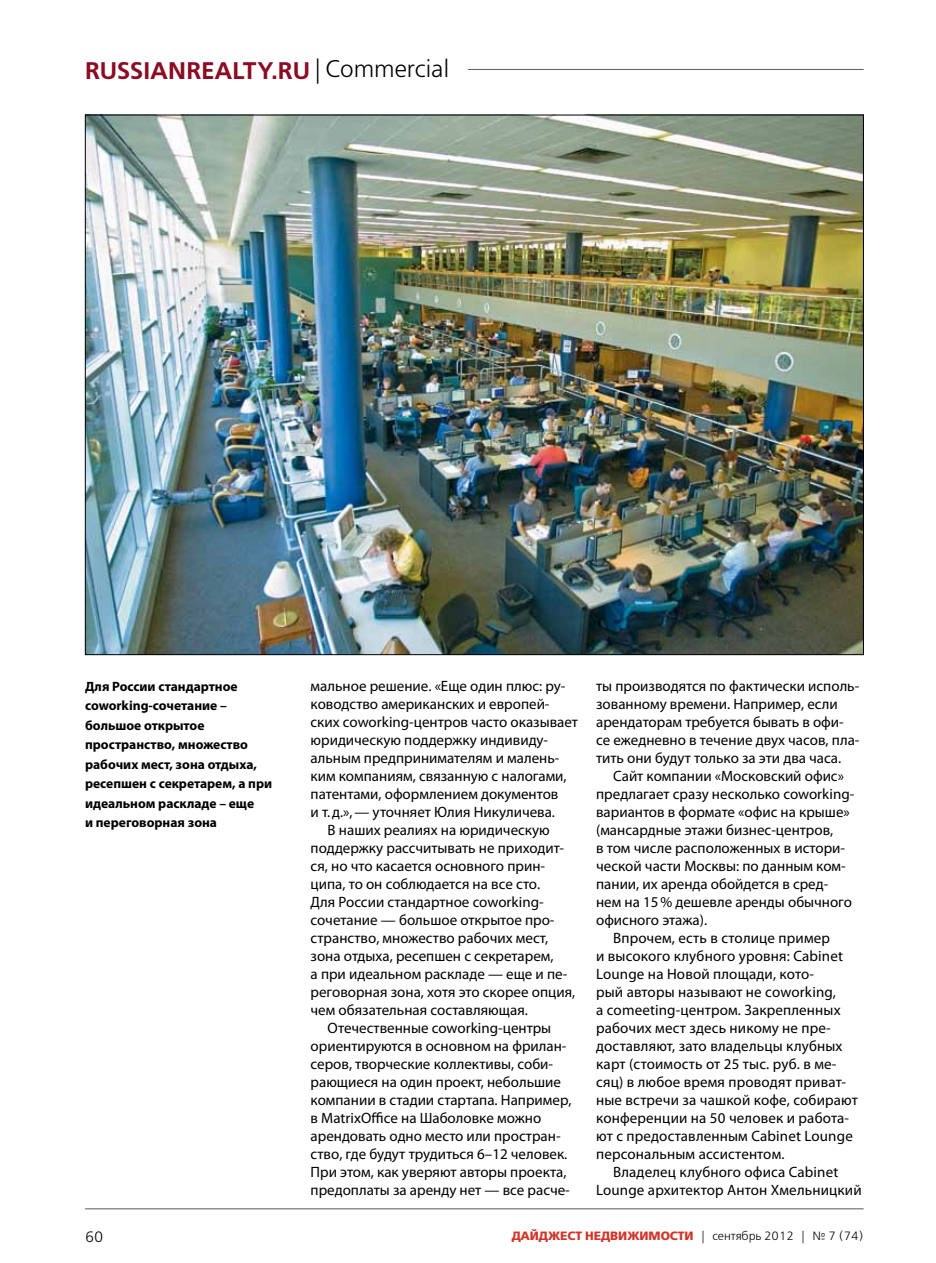
<style>
.page{position:relative;width:936px;height:1263px;background:#fff}
.page>*{position:absolute;margin:0;border:0;box-sizing:border-box;transform-origin:0 0}
.t1{font:24px "Free Set Demi C";color:#8b0c23}
.t2{font:15px/18px "Myriad Pro";color:#000}
.t3{font:15px "Free Set Light C";color:#000}
.t4{font:700 13.5px/19.5px "Myriad Pro";color:#000}
.t5{font:12px "Free Set Bold C";color:#d2342a}
.s1{font-family:"Free Set Light C";color:#000}
</style>
<div class="page">
<hr style="left:85px;top:1208px;width:778px;height:1px;background:#58595b">
<img style="left:87px;top:117px;width:774px;height:536px">
<hr style="left:468px;top:69px;width:395px;height:1px;background:#58595b">
<h1 class="t1" style="left:85px;top:57px;width:365px">RUSSIANREALTY.RU <span class="s1">| Commercial</span></h1>
<p class="t4" style="left:85px;top:676px;width:188px">Для России стандартное coworking-сочетание – большое открытое пространство, множество рабочих мест, зона отдыха, ресепшен с секретарем, а при идеальном раскладе – еще<br>и переговорная зона</p>
<p class="t2" style="left:310px;top:677px;width:256px">мальное решение. «Еще один плюс: ру-</p>
<p class="t2" style="left:310px;top:695px;width:240px">ководство американских и европей-</p>
<p class="t2" style="left:310px;top:713px;width:269px">ских coworking-центров часто оказывает</p>
<p class="t2" style="left:310px;top:731px;width:239px">юридическую поддержку индивиду-</p>
<p class="t2" style="left:310px;top:749px;width:250px">альным предпринимателям и малень-</p>
<p class="t2" style="left:310px;top:767px;width:258px">ким компаниям, связанную с налогами,</p>
<p class="t2" style="left:310px;top:785px;width:249px">патентами, оформлением документов</p>
<p class="t2" style="left:310px;top:803px;width:246px">и т.д.»,— уточняет Юлия Никуличева.</p>
<p class="t2" style="left:327px;top:821px;width:224px">В наших реалиях на юридическую</p>
<p class="t2" style="left:310px;top:839px;width:255px">поддержку рассчитывать не приходит-</p>
<p class="t2" style="left:310px;top:857px;width:236px">ся, но что касается основного прин-</p>
<p class="t2" style="left:310px;top:875px;width:231px">ципа, то он соблюдается на все сто.</p>
<p class="t2" style="left:310px;top:893px;width:234px">Для России стандартное coworking-</p>
<p class="t2" style="left:310px;top:911px;width:245px">сочетание — большое открытое про-</p>
<p class="t2" style="left:310px;top:929px;width:239px">странство, множество рабочих мест,</p>
<p class="t2" style="left:310px;top:947px;width:244px">зона отдыха, ресепшен с секретарем,</p>
<p class="t2" style="left:310px;top:965px;width:258px">а при идеальном раскладе — еще и пе-</p>
<p class="t2" style="left:310px;top:983px;width:266px">реговорная зона, хотя это скорее опция,</p>
<p class="t2" style="left:310px;top:1001px;width:219px">чем обязательная составляющая.</p>
<p class="t2" style="left:327px;top:1019px;width:225px">Отечественные coworking-центры</p>
<p class="t2" style="left:310px;top:1037px;width:257px">ориентируются в основном на фрилан-</p>
<p class="t2" style="left:310px;top:1055px;width:244px">серов, творческие коллективы, соби-</p>
<p class="t2" style="left:310px;top:1073px;width:252px">рающиеся на один проект, небольшие</p>
<p class="t2" style="left:310px;top:1091px;width:262px">компании в стадии стартапа. Например,</p>
<p class="t2" style="left:310px;top:1109px;width:232px">в MatrixOffice на Шаболовке можно</p>
<p class="t2" style="left:310px;top:1127px;width:251px">арендовать одно место или простран-</p>
<p class="t2" style="left:310px;top:1145px;width:258px">ство, где будут трудиться 6–12 человек.</p>
<p class="t2" style="left:310px;top:1163px;width:257px">При этом, как уверяют авторы проекта,</p>
<p class="t2" style="left:310px;top:1181px;width:261px">предоплаты за аренду нет — все расче-</p>
<p class="t2" style="left:596px;top:677px;width:265px">ты производятся по фактически исполь&shy;зованному времени. Например, если арендаторам требуется бывать в офи&shy;се ежедневно в течение двух часов, пла&shy;тить они будут только за эти два часа.</p>
<p class="t2" style="left:613px;top:767px;width:232px">Сайт компании «Московский офис»</p>
<p class="t2" style="left:596px;top:785px;width:260px">предлагает сразу несколько coworking-</p>
<p class="t2" style="left:596px;top:803px;width:255px">вариантов в формате «офис на крыше»</p>
<p class="t2" style="left:596px;top:821px;width:239px">(мансардные этажи бизнес-центров,</p>
<p class="t2" style="left:596px;top:839px;width:250px">в том числе расположенных в истори-</p>
<p class="t2" style="left:596px;top:857px;width:251px">ческой части Москвы: по данным ком-</p>
<p class="t2" style="left:596px;top:875px;width:234px">пании, их аренда обойдется в сред-</p>
<p class="t2" style="left:596px;top:893px;width:257px">нем на 15% дешевле аренды обычного</p>
<p class="t2" style="left:596px;top:911px;width:112px">офисного этажа).</p>
<p class="t2" style="left:613px;top:929px;width:218px">Впрочем, есть в столице пример</p>
<p class="t2" style="left:596px;top:947px;width:248px">и высокого клубного уровня: Cabinet</p>
<p class="t2" style="left:596px;top:965px;width:219px">Lounge на Новой площади, кото-</p>
<p class="t2" style="left:596px;top:983px;width:241px">рый авторы называют не coworking,</p>
<p class="t2" style="left:596px;top:1001px;width:246px">а comeeting-центром. Закрепленных</p>
<p class="t2" style="left:596px;top:1019px;width:236px">рабочих мест здесь никому не пре-</p>
<p class="t2" style="left:596px;top:1037px;width:248px">доставляют, зато владельцы клубных</p>
<p class="t2" style="left:596px;top:1055px;width:242px">карт (стоимость от 25 тыс. руб. в ме-</p>
<p class="t2" style="left:596px;top:1073px;width:251px">сяц) в любое время проводят приват-</p>
<p class="t2" style="left:596px;top:1091px;width:263px">ные встречи за чашкой кофе, собирают</p>
<p class="t2" style="left:596px;top:1109px;width:254px">конференции на 50 человек и работа-</p>
<p class="t2" style="left:596px;top:1127px;width:258px">ют с предоставленным Cabinet Lounge</p>
<p class="t2" style="left:596px;top:1145px;width:190px">персональным ассистентом.</p>
<p class="t2" style="left:613px;top:1163px;width:227px">Владелец клубного офиса Cabinet</p>
<p class="t2" style="left:596px;top:1181px;width:267px">Lounge архитектор Антон Хмельницкий</p>
<p class="t3" style="left:85px;top:1229px;width:20px">60</p>
<p class="t5" style="left:511px;top:1229px;width:353px">ДАЙДЖЕСТ НЕДВИЖИМОСТИ <span class="s1">| сентябрь 2012 | № 7 (74)</span></p>
</div>
